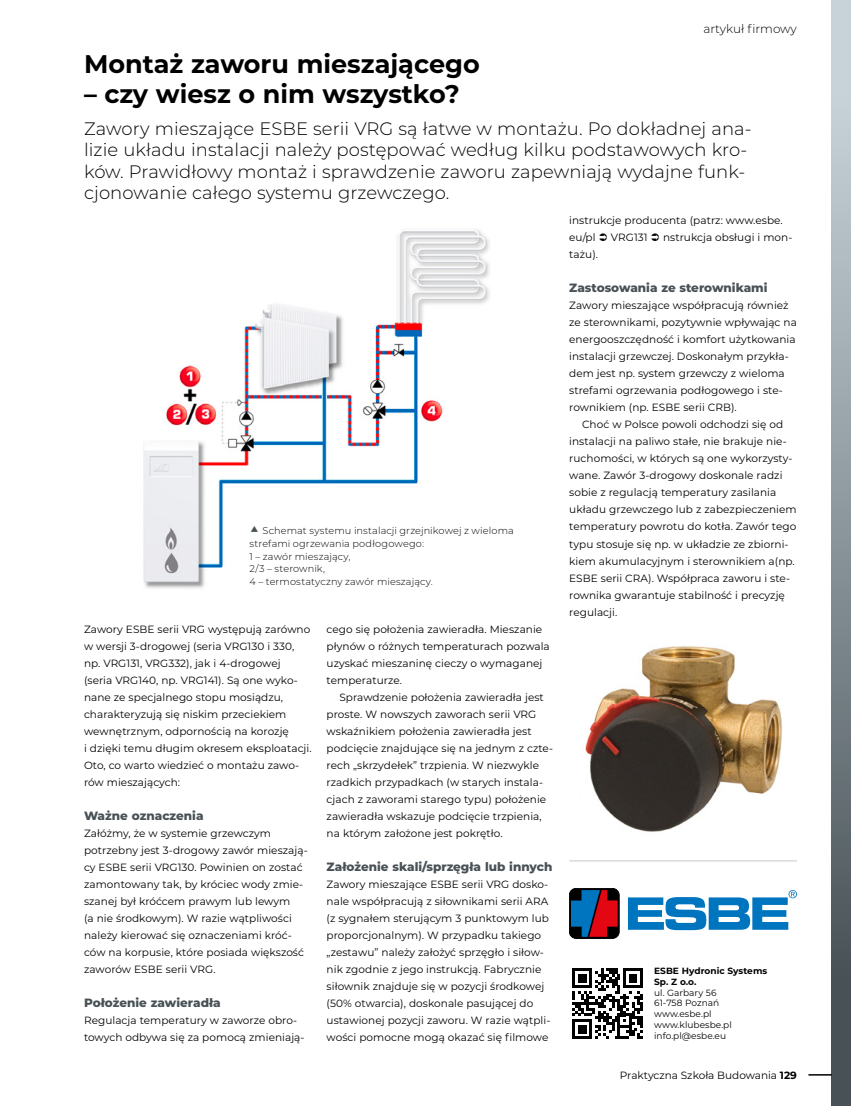
<style>
.page{position:relative;width:851px;height:1106px;background:#fff}
.page>*{position:absolute;margin:0;border:0;box-sizing:border-box;transform-origin:0 0}
.t1{font:700 25.5px "Montserrat";color:#000}
.t2{font:300 18px/21.6px "Montserrat";letter-spacing:.005em;color:#000}
.t3{font:800 12px "Montserrat";color:#485156}
.t4{font:300 12px "Montserrat";color:#000}
.t5{font:10.5px/17px "Montserrat";letter-spacing:.005em;color:#000}
.t6{font:300 9.75px/12.8px "Montserrat";letter-spacing:.01em;color:#000}
.t7{font:9px/10.8px "Montserrat";letter-spacing:.005em;color:#000}
.t8{font:700 9px/10.8px "Montserrat";letter-spacing:.005em;color:#000}
.s1{font-weight:700}
</style>
<div class="page">
<div style="left:831px;top:0;width:19px;height:1106px;background:linear-gradient(to bottom,#d2dde5,#3c464a)"></div>
<svg style="left:808px;top:1074px;width:23px;height:1px"></svg>
<div style="left:569px;top:888px;width:50px;height:50px;border:1px solid #000;border-radius:7px"></div>
<svg style="left:571px;top:890px;width:46px;height:46px;background:#553052"></svg>
<svg style="left:627px;top:890px;width:169px;height:40px"></svg>
<img style="left:143px;top:229px;width:346px;height:359px">
<img style="left:585px;top:646px;width:197px;height:186px">
<svg style="left:572px;top:968px;width:71px;height:70px"></svg>
<hr style="left:569px;top:860px;width:227px;height:1px;background:#dadada">
<svg style="left:251px;top:526px;width:7px;height:6px"></svg>
<h1 class="t1" style="left:84px;top:45px;width:397px">Montaż zaworu mieszającego</h1>
<h1 class="t1" style="left:84px;top:76px;width:377px">– czy wiesz o nim wszystko?</h1>
<p class="t4" style="left:703px;top:20px;width:95px">artykuł firmowy</p>
<p class="t2" style="left:84px;top:117px;width:669px">Zawory mieszające ESBE serii VRG są łatwe w montażu. Po dokładnej ana&shy;lizie układu instalacji należy postępować według kilku podstawowych kro&shy;ków. Prawidłowy montaż i sprawdzenie zaworu zapewniają wydajne funk&shy;cjonowanie całego systemu grzewczego.</p>
<p class="t6" style="left:249px;top:524px;width:265px;text-indent:13px">Schemat systemu instalacji grzejnikowej z wieloma strefami ogrzewania podłogowego:<br>1 – zawór mieszający,<br>2/3 – sterownik,<br>4 – termostatyczny zawór mieszający.</p>
<p class="t5" style="left:84px;top:620px;width:229px">Zawory ESBE serii VRG występują zarówno w wersji 3-drogowej (seria VRG130 i 330, np. VRG131, VRG332), jak i 4-drogowej (seria VRG140, np. VRG141). Są one wyko&shy;nane ze specjalnego stopu mosiądzu, charakteryzują się niskim przeciekiem wewnętrznym, odpornością na korozję<br>i dzięki temu długim okresem eksploatacji.<br>Oto, co warto wiedzieć o montażu zawo&shy;rów mieszających:</p>
<p class="t3" style="left:84px;top:806px;width:121px">Ważne oznaczenia</p>
<p class="t5" style="left:84px;top:824px;width:225px">Załóżmy, że w systemie grzewczym potrzebny jest 3-drogowy zawór mieszają&shy;cy ESBE serii VRG130. Powinien on zostać zamontowany tak, by króciec wody zmie&shy;szanej był króćcem prawym lub lewym<br>(a nie środkowym). W razie wątpliwości należy kierować się oznaczeniami króć&shy;ców na korpusie, które posiada większość zaworów ESBE serii VRG.</p>
<p class="t3" style="left:84px;top:993px;width:138px">Położenie zawieradła</p>
<p class="t5" style="left:84px;top:1011px;width:222px">Regulacja temperatury w zaworze obro&shy;towych odbywa się za pomocą zmieniają-</p>
<p class="t5" style="left:326px;top:620px;width:225px">cego się położenia zawieradła. Mieszanie płynów o różnych temperaturach pozwala uzyskać mieszaninę cieczy o wymaganej temperaturze.</p>
<p class="t5" style="left:326px;top:688px;width:228px;text-indent:13px">Sprawdzenie położenia zawieradła jest proste. W nowszych zaworach serii VRG wskaźnikiem położenia zawieradła jest podcięcie znajdujące się na jednym z czte&shy;rech „skrzydełek” trzpienia. W niezwykle rzadkich przypadkach (w starych instala&shy;cjach z zaworami starego typu) położenie zawieradła wskazuje podcięcie trzpienia, na którym założone jest pokrętło.</p>
<p class="t3" style="left:326px;top:857px;width:227px">Założenie skali/sprzęgła lub innych</p>
<p class="t5" style="left:326px;top:875px;width:225px">Zawory mieszające ESBE serii VRG dosko&shy;nale współpracują z siłownikami serii ARA (z sygnałem sterującym 3 punktowym lub proporcjonalnym). W przypadku takiego „zestawu” należy założyć sprzęgło i siłow&shy;nik zgodnie z jego instrukcją. Fabrycznie siłownik znajduje się w pozycji środkowej (50% otwarcia), doskonale pasującej do ustawionej pozycji zaworu. W razie wątpli&shy;wości pomocne mogą okazać się filmowe</p>
<p class="t5" style="left:569px;top:212px;width:215px">instrukcje producenta (patrz: www.esbe. eu/pl</p>
<p class="t5" style="left:611px;top:229px;width:38px">VRG131</p>
<p class="t5" style="left:663px;top:229px;width:131px">nstrukcja obsługi i mon-</p>
<p class="t5" style="left:569px;top:246px;width:30px">tażu).</p>
<p class="t3" style="left:569px;top:279px;width:200px">Zastosowania ze sterownikami</p>
<p class="t5" style="left:569px;top:297px;width:229px">Zawory mieszające współpracują również ze sterownikami, pozytywnie wpływając na energooszczędność i komfort użytkowania instalacji grzewczej. Doskonałym przykła&shy;dem jest np. system grzewczy z wieloma strefami ogrzewania podłogowego i ste&shy;rownikiem (np. ESBE serii CRB).</p>
<p class="t5" style="left:569px;top:416px;width:229px;text-indent:13px">Choć w Polsce powoli odchodzi się od instalacji na paliwo stałe, nie brakuje nie&shy;ruchomości, w których są one wykorzysty&shy;wane. Zawór 3-drogowy doskonale radzi sobie z regulacją temperatury zasilania układu grzewczego lub z zabezpieczeniem temperatury powrotu do kotła. Zawór tego typu stosuje się np. w układzie ze zbiorni&shy;kiem akumulacyjnym i sterownikiem a(np.<br>ESBE serii CRA). Współpraca zaworu i ste&shy;rownika gwarantuje stabilność i precyzję regulacji.</p>
<p class="t8" style="left:654px;top:964px;width:115px">ESBE Hydronic Systems<br>Sp. Z o.o.</p>
<p class="t7" style="left:654px;top:986px;width:79px">ul. Garbary 56<br>61-758 Poznań www.esbe.pl www.klubesbe.pl info.pl@esbe.eu</p>
<p class="t5" style="left:620px;top:1066px;width:178px">Praktyczna Szkoła Budowania <span class="s1">129</span></p>
</div>
